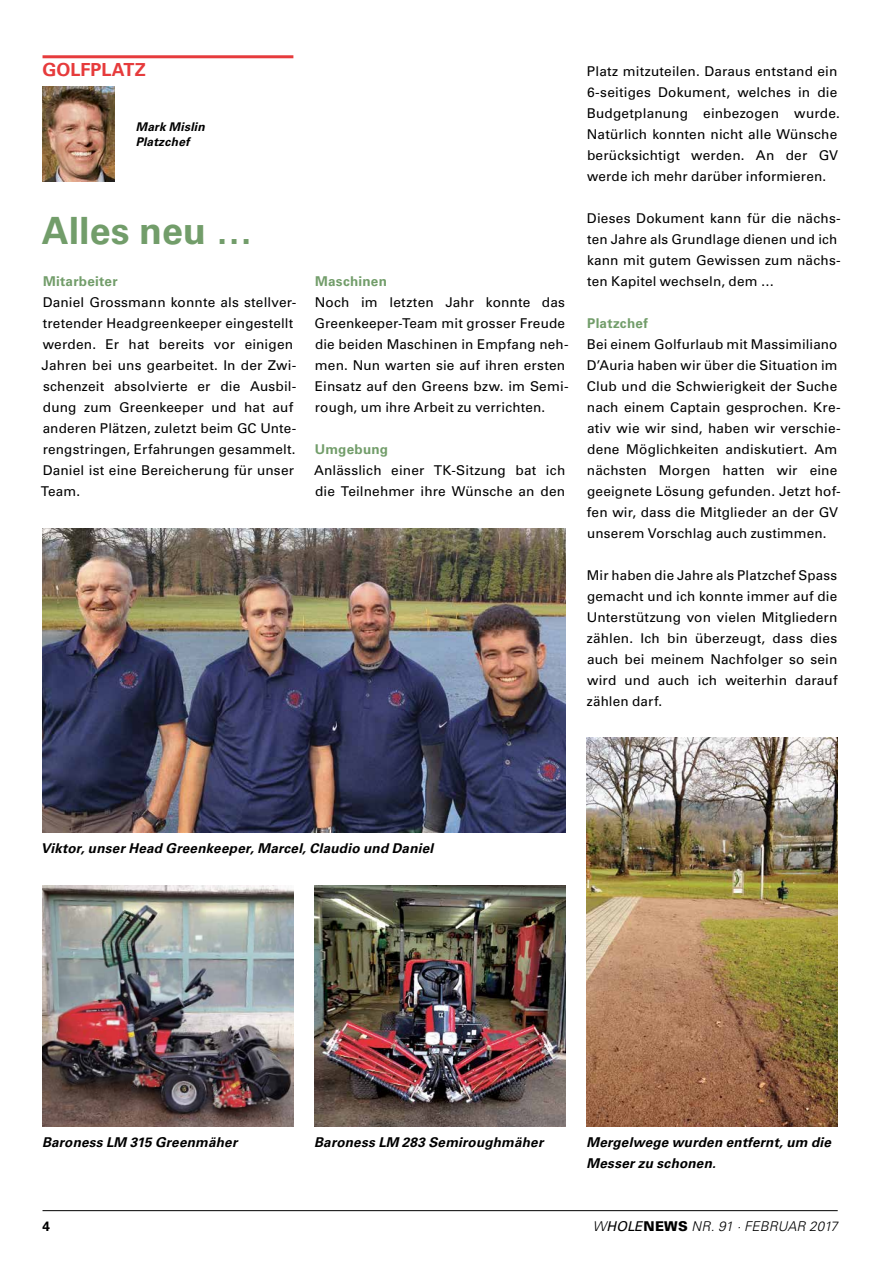
<style>
.page{position:relative;width:893px;height:1263px;background:#fff}
.page>*{position:absolute;margin:0;border:0;box-sizing:border-box;transform-origin:0 0}
.t1{font:700 37.5px "Univers LT Std";color:#729d6a}
.t2{font:700 18px "Univers LT Std";color:#e63b3c}
.t3{font:13.5px/21px "Univers LT Std";letter-spacing:.01em;color:#000}
.t4{font:italic 700 13.5px/21px "Univers LT Std";letter-spacing:.015em;color:#000}
.t5{font:700 13.5px "Univers LT Std";letter-spacing:.02em;color:#729d6a}
.t6{font:italic 300 13.5px "Univers LT Std";letter-spacing:-.005em;color:#000}
.t7{font:700 13.5px "Univers LT Std";color:#000}
.t8{font:italic 700 12px/15px "Univers LT Std";letter-spacing:.02em;color:#000}
.s1{font-weight:400}
.s2{font-weight:900;font-style:normal}
</style>
<div class="page">
<hr style="left:43px;top:1210px;width:795px;height:1px;background:#000">
<img style="left:43px;top:528px;width:523px;height:304px">
<img style="left:43px;top:885px;width:250px;height:241px">
<img style="left:587px;top:738px;width:251px;height:388px">
<img style="left:315px;top:885px;width:251px;height:241px">
<hr style="left:43px;top:55px;width:250px;height:3px;background:#e63b3c">
<img style="left:43px;top:87px;width:72px;height:94px">
<h2 class="t2" style="left:43px;top:59px;width:105px">GOLFPLATZ</h2>
<p class="t8" style="left:136px;top:119px;width:71px">Mark Mislin<br>Platzchef</p>
<h1 class="t1" style="left:42px;top:209px;width:213px">Alles neu …</h1>
<p class="t5" style="left:43px;top:274px;width:76px">Mitarbeiter</p>
<p class="t3" style="left:41px;top:292px;width:257px">Daniel Grossmann konnte als stellver&shy;tretender Headgreenkeeper eingestellt werden. Er hat bereits vor einigen Jahren bei uns gearbeitet. In der Zwi&shy;schenzeit absolvierte er die Ausbil&shy;dung zum Greenkeeper und hat auf anderen Plätzen, zuletzt beim GC Unte&shy;rengstringen, Erfahrungen gesammelt.<br>Daniel ist eine Bereicherung für unser Team.</p>
<p class="t5" style="left:315px;top:274px;width:73px">Maschinen</p>
<p class="t3" style="left:314px;top:292px;width:256px">Noch im letzten Jahr konnte das Greenkeeper-Team mit grosser Freude die beiden Maschinen in Empfang neh&shy;men. Nun warten sie auf ihren ersten Einsatz auf den Greens bzw. im Semi&shy;rough, um ihre Arbeit zu verrichten.</p>
<p class="t5" style="left:315px;top:442px;width:75px">Umgebung</p>
<p class="t3" style="left:314px;top:460px;width:253px">Anlässlich einer TK-Sitzung bat ich die Teilnehmer ihre Wünsche an den</p>
<p class="t3" style="left:587px;top:61px;width:255px">Platz mitzuteilen. Daraus entstand ein 6-seitiges Dokument, welches in die Budgetplanung einbezogen wurde.<br>Natürlich konnten nicht alle Wünsche berücksichtigt werden. An der GV werde ich mehr darüber informieren.</p>
<p class="t3" style="left:587px;top:208px;width:255px">Dieses Dokument kann für die nächs&shy;ten Jahre als Grundlage dienen und ich kann mit gutem Gewissen zum nächs&shy;ten Kapitel wechseln, dem …</p>
<p class="t5" style="left:587px;top:316px;width:62px">Platzchef</p>
<p class="t3" style="left:587px;top:334px;width:255px">Bei einem Golfurlaub mit Massimiliano D’Auria haben wir über die Situation im Club und die Schwierigkeit der Suche nach einem Captain gesprochen. Kre&shy;ativ wie wir sind, haben wir verschie&shy;dene Möglichkeiten andiskutiert. Am nächsten Morgen hatten wir eine geeignete Lösung gefunden. Jetzt hof&shy;fen wir, dass die Mitglieder an der GV unserem Vorschlag auch zustimmen.</p>
<p class="t3" style="left:587px;top:565px;width:252px;text-align:justify">Mir haben die Jahre als Platzchef Spass gemacht und ich konnte immer auf die Unterstützung von vielen Mitgliedern zählen. Ich bin überzeugt, dass dies auch bei meinem Nachfolger so sein wird und auch ich weiterhin darauf zählen darf.</p>
<p class="t4" style="left:41px;top:838px;width:394px">Viktor, unser Head Greenkeeper, Marcel, Claudio und Daniel</p>
<p class="t4" style="left:42px;top:1132px;width:197px">Baroness LM 315 Greenmäher</p>
<p class="t4" style="left:314px;top:1132px;width:231px">Baroness LM 283 Semiroughmäher</p>
<p class="t4" style="left:586px;top:1132px;width:246px">Mergelwege wurden entfernt, um die<br>Messer zu schonen.</p>
<p class="t7" style="left:43px;top:1219px;width:9px">4</p>
<p class="t6" style="left:593px;top:1218px;width:246px">W<span class="s1">HOLE</span><span class="s2">NEWS</span> NR. 91 · FEBRUAR 2017</p>
</div>
